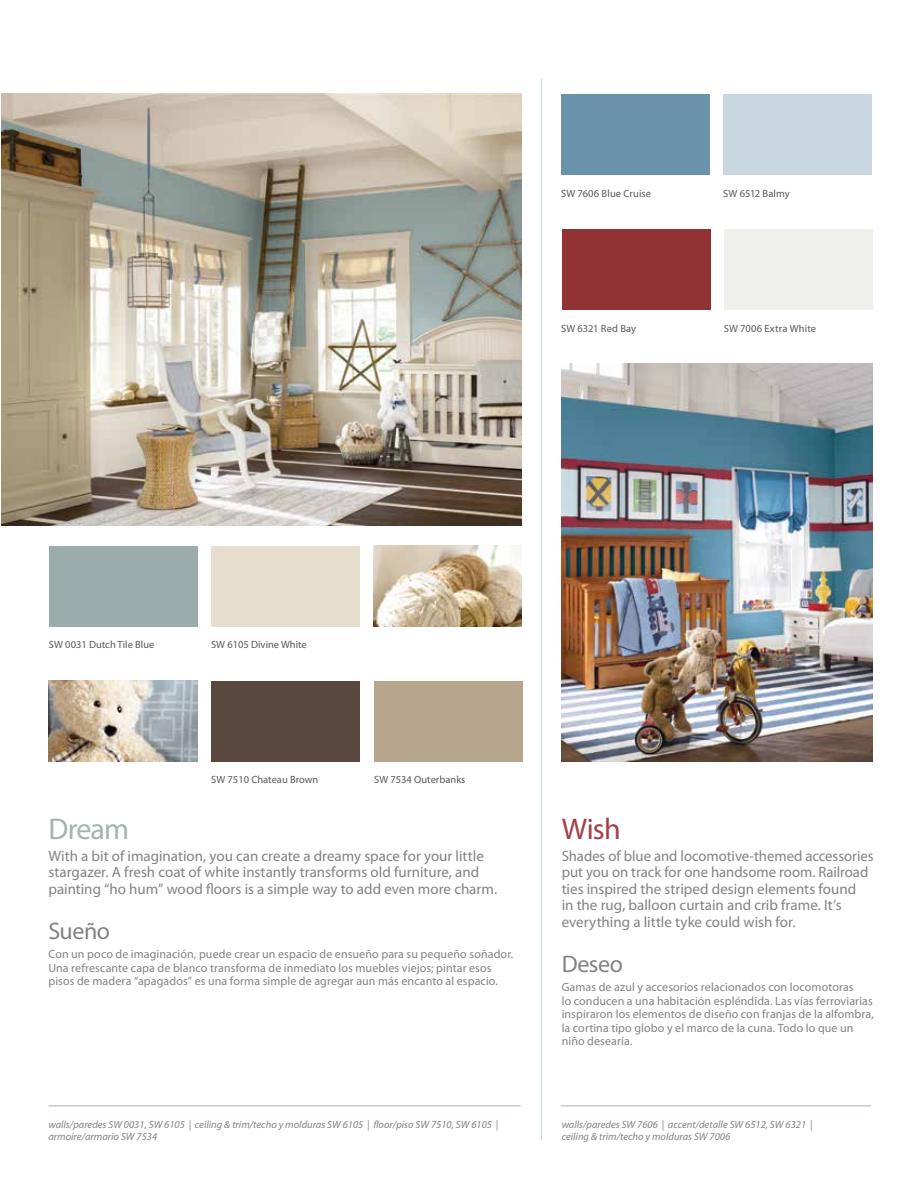
<style>
.page{position:relative;width:905px;height:1188px;background:#fff}
.page>*{position:absolute;margin:0;border:0;box-sizing:border-box;transform-origin:0 0}
.t1{font:30px "Myriad Pro";letter-spacing:-.03em;color:#a3b4b1}
.t2{font:30px "Myriad Pro";color:#a34047}
.t3{font:24px "Myriad Pro";letter-spacing:-.02em;color:#808285}
.t4{font:15px/16.5px "Myriad Pro";color:#808285}
.t5{font:12px/13.5px "Myriad Pro";letter-spacing:.01em;color:#808285}
.t6{font:italic 10.5px/12px "Myriad Pro";color:#808285}
.t7{font:10.5px "Myriad Pro";color:#58595b}
</style>
<div class="page">
<img style="left:561px;top:364px;width:311px;height:398px">
<img style="left:1px;top:94px;width:520px;height:432px">
<img style="left:49px;top:681px;width:148px;height:81px">
<img style="left:373px;top:546px;width:148px;height:81px">
<hr style="left:560px;top:1106px;width:311px;height:1px;background:#a3b4b1">
<hr style="left:48px;top:1106px;width:472px;height:1px;background:#a3b4b1">
<hr style="left:541px;top:78px;width:1px;height:1062px;background:#c8d8e0">
<div style="left:724px;top:229px;width:148px;height:81px;background:#eff0ec"></div>
<div style="left:561px;top:94px;width:148px;height:81px;background:#6993aa"></div>
<div style="left:723px;top:94px;width:148px;height:81px;background:#c8d7e0"></div>
<div style="left:561px;top:229px;width:149px;height:81px;background:#913334"></div>
<div style="left:211px;top:681px;width:149px;height:81px;background:#5a483f"></div>
<div style="left:374px;top:681px;width:148px;height:81px;background:#b8a58d"></div>
<div style="left:49px;top:546px;width:148px;height:81px;background:#9aacac"></div>
<div style="left:211px;top:546px;width:148px;height:81px;background:#e7dece"></div>
<p class="t7" style="left:561px;top:187px;width:91px">SW 7606 Blue Cruise</p>
<p class="t7" style="left:723px;top:187px;width:68px">SW 6512 Balmy</p>
<p class="t7" style="left:561px;top:322px;width:77px">SW 6321 Red Bay</p>
<p class="t7" style="left:723px;top:322px;width:94px">SW 7006 Extra White</p>
<p class="t7" style="left:49px;top:638px;width:107px">SW 0031 Dutch Tile Blue</p>
<p class="t7" style="left:211px;top:638px;width:97px">SW 6105 Divine White</p>
<p class="t7" style="left:211px;top:773px;width:109px">SW 7510 Chateau Brown</p>
<p class="t7" style="left:374px;top:773px;width:93px">SW 7534 Outerbanks</p>
<h1 class="t1" style="left:48px;top:810px;width:82px">Dream</h1>
<p class="t4" style="left:48px;top:847px;width:450px">With a bit of imagination, you can create a dreamy space for your little stargazer. A fresh coat of white instantly transforms old furniture, and painting “ho hum” wood floors is a simple way to add even more charm.</p>
<h2 class="t3" style="left:48px;top:916px;width:63px">Sueño</h2>
<p class="t5" style="left:48px;top:947px;width:466px">Con un poco de imaginación, puede crear un espacio de ensueño para su pequeño soñador.<br>Una refrescante capa de blanco transforma de inmediato los muebles viejos; pintar esos pisos de madera “apagados” es una forma simple de agregar aun más encanto al espacio.</p>
<p class="t6" style="left:48px;top:1119px;width:451px">walls/paredes SW 0031, SW 6105 | ceiling &amp; trim/techo y molduras SW 6105 | floor/piso SW 7510, SW 6105 | armoire/armario SW 7534</p>
<h1 class="t2" style="left:561px;top:810px;width:61px">Wish</h1>
<p class="t4" style="left:561px;top:847px;width:313px">Shades of blue and locomotive-themed accessories put you on track for one handsome room. Railroad ties inspired the striped design elements found<br>in the rug, balloon curtain and crib frame. It’s everything a little tyke could wish for.</p>
<h2 class="t3" style="left:561px;top:949px;width:63px">Deseo</h2>
<p class="t5" style="left:561px;top:980px;width:314px">Gamas de azul y accesorios relacionados con locomotoras<br>lo conducen a una habitación espléndida. Las vías ferroviarias inspiraron los elementos de diseño con franjas de la alfombra, la cortina tipo globo y el marco de la cuna. Todo lo que un niño desearía.</p>
<p class="t6" style="left:561px;top:1118px;width:252px">walls/paredes SW 7606 | accent/detalle SW 6512, SW 6321 | ceiling &amp; trim/techo y molduras SW 7006</p>
</div>
